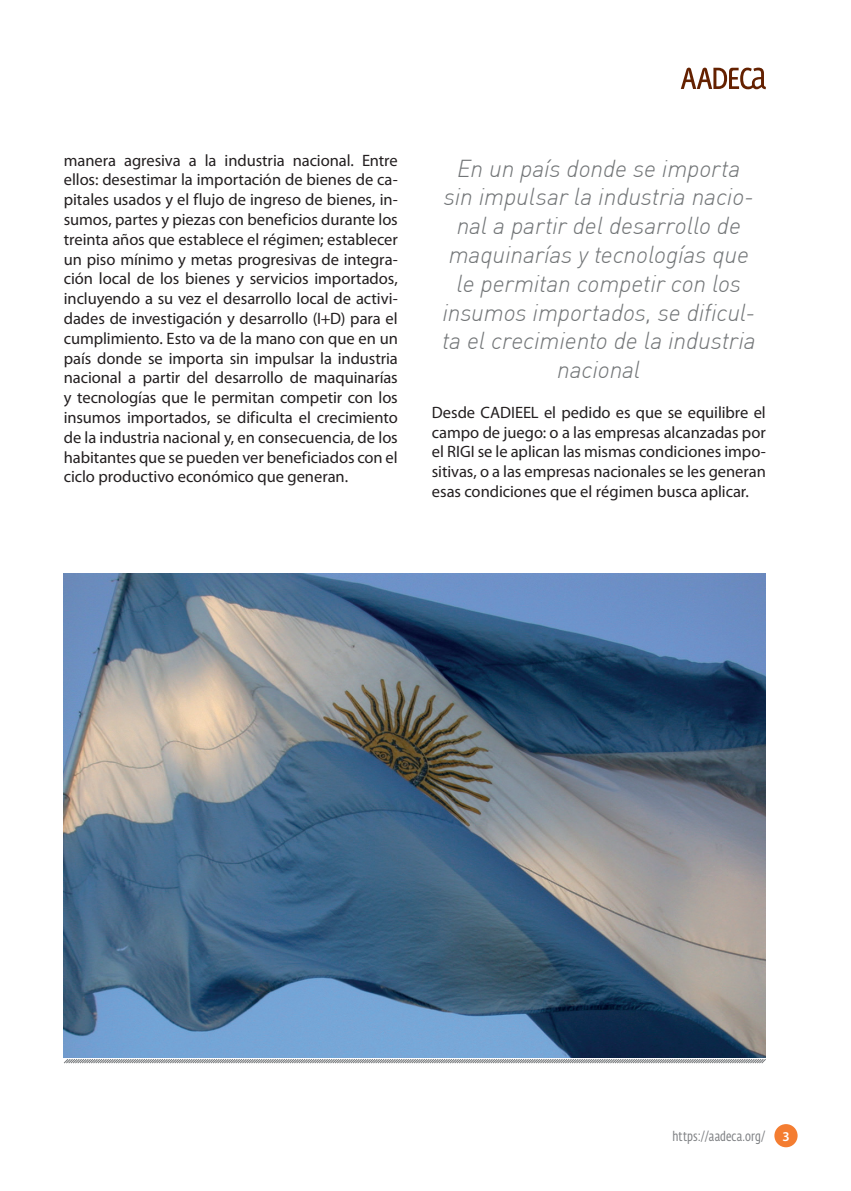
<style>
.page{position:relative;width:851px;height:1191px;background:#fff}
.page>*{position:absolute;margin:0;border:0;box-sizing:border-box;transform-origin:0 0}
.Destacado{font:italic 300 24px/28.8px "DIN";letter-spacing:-.01em;color:#727577;text-align:center}
.Texto{font:16.5px/19.8px "Myriad Pro";color:#231f20;text-align:justify}
.t1{font:13.5px "Fedra Sans Cond Std";letter-spacing:.01em;color:#808285}
.s1{font-family:"Myriad Pro";font-weight:600;color:#fff}
</style>
<div class="page">
<div style="left:774px;top:1124px;width:23px;height:23px;background:#f47d31;border-radius:50%"></div>
<svg style="left:680px;top:68px;width:85px;height:21px"></svg>
<svg style="left:64px;top:1059px;width:702px;height:5px;background:#babbbc"></svg>
<img style="left:64px;top:573px;width:701px;height:484px">
<p class="Texto" style="left:64px;top:150px;width:335px">manera agresiva a la industria nacional. Entre ellos: desestimar la importación de bienes de ca&shy;pitales usados y el flujo de ingreso de bienes, in&shy;sumos, partes y piezas con beneficios durante los treinta años que establece el régimen; establecer un piso mínimo y metas progresivas de integra&shy;ción local de los bienes y servicios importados, incluyendo a su vez el desarrollo local de activi&shy;dades de investigación y desarrollo (I+D) para el cumplimiento. Esto va de la mano con que en un país donde se importa sin impulsar la industria nacional a partir del desarrollo de maquinarías y tecnologías que le permitan competir con los insumos importados, se dificulta el crecimiento de la industria nacional y, en consecuencia, de los habitantes que se pueden ver beneficiados con el ciclo productivo económico que generan.</p>
<p class="Destacado" style="left:442px;top:153px;width:315px">En un país donde se importa sin impulsar la industria nacio&shy;nal a partir del desarrollo de maquinarías y tecnologías que le permitan competir con los insumos importados, se dificul&shy;ta el crecimiento de la industria nacional</p>
<p class="Texto" style="left:432px;top:403px;width:335px">Desde CADIEEL el pedido es que se equilibre el campo de juego: o a las empresas alcanzadas por el RIGI se le aplican las mismas condiciones impo&shy;sitivas, o a las empresas nacionales se les generan esas condiciones que el régimen busca aplicar.</p>
<p class="t1" style="left:672px;top:1128px;width:118px">https://aadeca.org/ <span class="s1">3</span></p>
</div>
